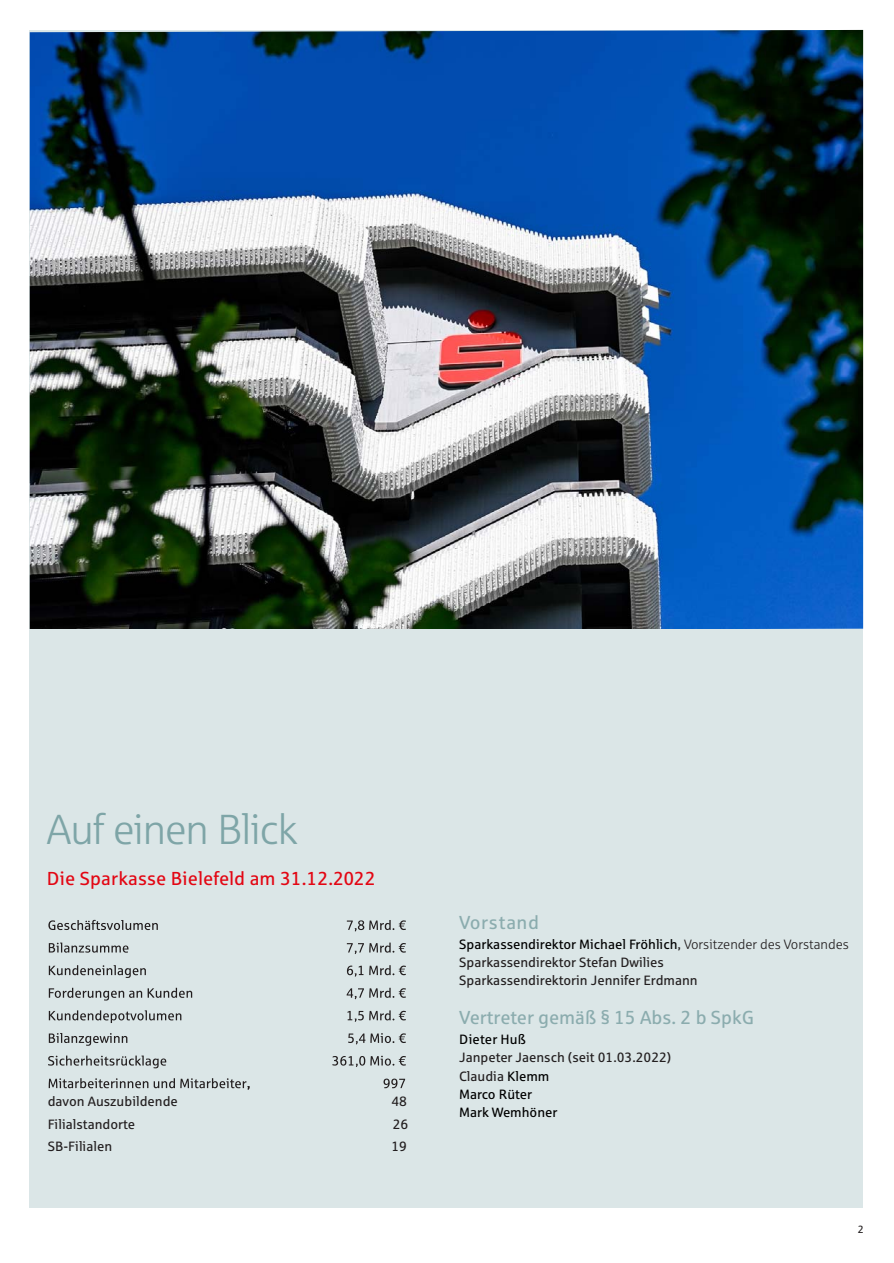
<style>
.page{position:relative;width:894px;height:1263px;background:#fff}
.page>*{position:absolute;margin:0;border:0;box-sizing:border-box;transform-origin:0 0}
.t1{font:42px "Sparkasse Lt";letter-spacing:-.03em;color:#7ea5a7}
.t2{font:18.75px "Sparkasse Rg";color:#e30613}
.t3{font:18.75px "Sparkasse Rg";color:#8bacae}
.t4{font:18.75px "Sparkasse Rg";letter-spacing:.03em;color:#8bacae}
.t5{font:13.5px/18.3px "Sparkasse Rg";color:#231f20}
.t6{font:13.5px "Sparkasse Rg";letter-spacing:.01em;color:#000}
.t7{font:10.5px "Sparkasse Rg";color:#231f20}
.s1{color:#000}
.s2{font-family:"Sparkasse Lt"}
</style>
<div class="page">
<div style="left:30px;top:30px;width:833px;height:1178px;background:#dbe6e7"></div>
<svg style="left:48px;top:920px;width:358px;height:170px"></svg>
<img style="left:30px;top:30px;width:833px;height:599px">
<h1 class="t1" style="left:47px;top:813px;width:252px">Auf einen Blick</h1>
<h2 class="t2" style="left:47px;top:871px;width:330px">Die Sparkasse Bielefeld am 31.12.2022</h2>
<p class="t5" style="left:48px;top:1093px;width:132px">davon Auszubildende</p>
<p class="t5" style="left:391px;top:1093px;width:17px">48</p>
<p class="t5" style="left:48px;top:1116px;width:89px">Filialstandorte</p>
<p class="t5" style="left:393px;top:1116px;width:17px">26</p>
<p class="t5" style="left:48px;top:1138px;width:66px">SB-Filialen</p>
<p class="t5" style="left:391px;top:1138px;width:17px">19</p>
<h2 class="t4" style="left:459px;top:915px;width:81px">Vorstand</h2>
<p class="t5" style="left:459px;top:936px;width:391px"><span class="s1">Sparkassendirektor Michael Fröhlich</span>, <span class="s2">Vorsitzender des Vorstandes<br></span>Sparkassendirektor Stefan Dwilies<br>Sparkassendirektorin Jennifer Erdmann</p>
<h2 class="t3" style="left:459px;top:1011px;width:296px">Vertreter gemäß § 15 Abs. 2 b SpkG</h2>
<p class="t6" style="left:459px;top:1034px;width:68px">Dieter Huß</p>
<p class="t5" style="left:459px;top:1050px;width:214px">Janpeter Jaensch (seit 01.03.2022)<br>Claudia <span class="s1">Klemm<br>Marco Rüter<br>Mark Wemhöner</span></p>
<p class="t7" style="left:858px;top:1226px;width:8px">2</p>
</div>
